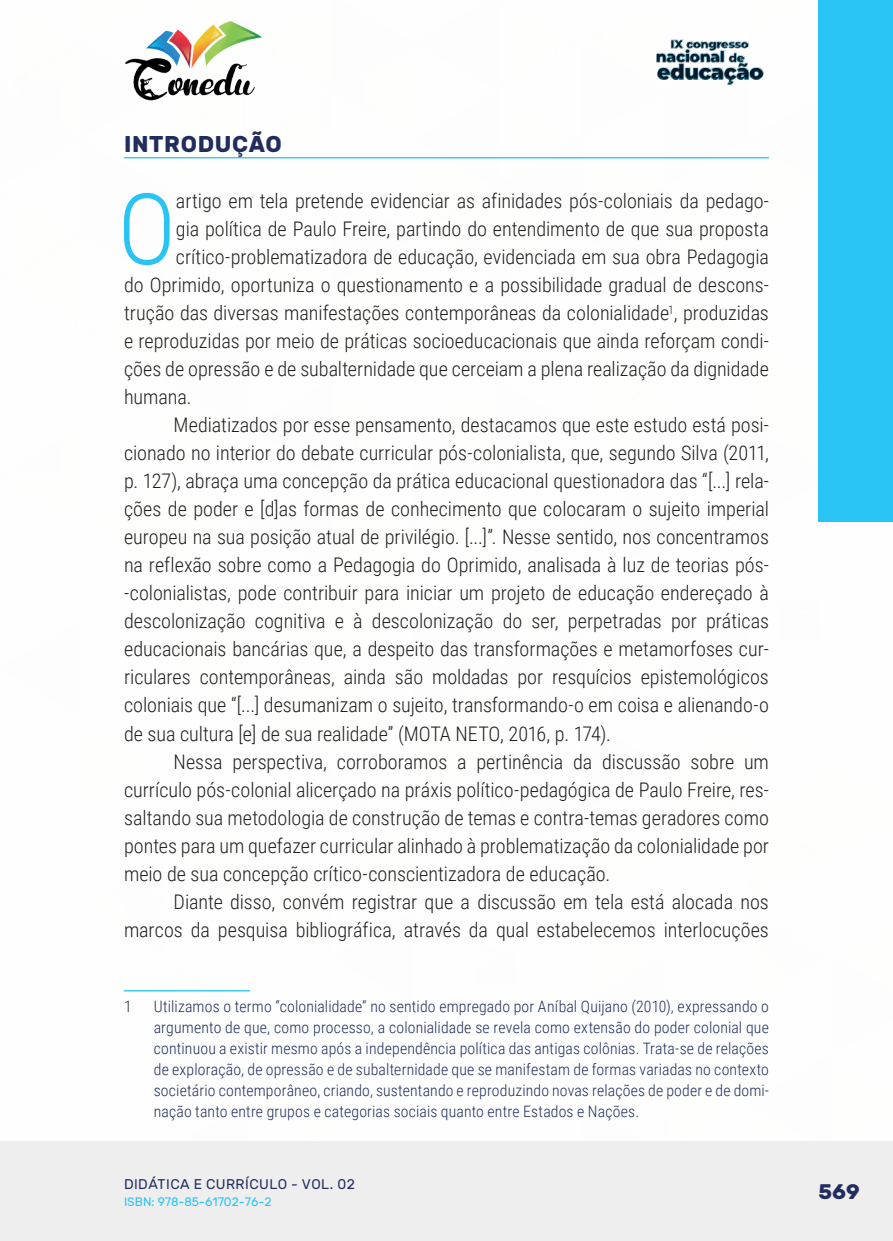
<style>
.page{position:relative;width:893px;height:1241px;background:#fff}
.page>*{position:absolute;margin:0;border:0;box-sizing:border-box;transform-origin:0 0}
._8_CAPITULAR{font:300 98.88px "Roboto Condensed";color:#29c4f3}
._7_INTRODUCAO{font:700 22.75px "Rubik";letter-spacing:.03em;color:#202d5e}
.t1{font:700 21px "Rubik";color:#202d5e}
._9_CORPO{font:300 20.12px/28px "Roboto Condensed";color:#231f20;text-align:justify}
._8_CAPITULAR-2{font:300 20.12px "Roboto Condensed";color:#231f20}
._24_RODAPE{font:300 15.75px/21px "Roboto Condensed";letter-spacing:.01em;color:#202d5e;text-align:justify}
.t2{font:14px "Rubik";letter-spacing:.035em;color:#202d5e}
.t3{font:12.25px "Rubik";color:#29c4f3}
</style>
<div class="page">
<div style="left:0;top:1141px;width:893px;height:99px;background:#eeeeef"></div>
<div style="left:819px;top:0;width:74px;height:521px;background:#29c4f3"></div>
<img style="left:125px;top:20px;width:137px;height:81px">
<img style="left:656px;top:39px;width:108px;height:46px">
<hr style="left:124px;top:157px;width:645px;height:1px;background:#29c4f3">
<hr style="left:124px;top:989px;width:126px;height:2px;background:#29c4f3">
<p class="_7_INTRODUCAO" style="left:124px;top:131px;width:159px">INTRODUÇÃO</p>
<p class="_8_CAPITULAR" style="left:118px;top:160px;width:60px">O</p>
<p class="_8_CAPITULAR-2" style="left:176px;top:187px;width:594px">artigo em tela pretende evidenciar as afinidades pós-coloniais da pedago-</p>
<p class="_8_CAPITULAR-2" style="left:176px;top:215px;width:594px">gia política de Paulo Freire, partindo do entendimento de que sua proposta</p>
<p class="_8_CAPITULAR-2" style="left:176px;top:243px;width:594px">crítico-problematizadora de educação, evidenciada em sua obra Pedagogia</p>
<p class="_8_CAPITULAR-2" style="left:124px;top:271px;width:646px">do Oprimido, oportuniza o questionamento e a possibilidade gradual de descons-</p>
<p class="_8_CAPITULAR-2" style="left:124px;top:299px;width:646px">trução das diversas manifestações contemporâneas da colonialidade<sup>1</sup>, produzidas</p>
<p class="_8_CAPITULAR-2" style="left:124px;top:327px;width:646px">e reproduzidas por meio de práticas socioeducacionais que ainda reforçam condi-</p>
<p class="_8_CAPITULAR-2" style="left:124px;top:355px;width:646px">ções de opressão e de subalternidade que cerceiam a plena realização da dignidade</p>
<p class="_8_CAPITULAR-2" style="left:124px;top:383px;width:69px">humana.</p>
<p class="_9_CORPO" style="left:124px;top:410px;width:646px;text-indent:50px">Mediatizados por esse pensamento, destacamos que este estudo está posi&shy;cionado no interior do debate curricular pós-colonialista, que, segundo Silva (2011, p. 127), abraça uma concepção da prática educacional questionadora das “[...] rela&shy;ções de poder e [d]as formas de conhecimento que colocaram o sujeito imperial europeu na sua posição atual de privilégio. [...]”. Nesse sentido, nos concentramos na reflexão sobre como a Pedagogia do Oprimido, analisada à luz de teorias pós--colonialistas, pode contribuir para iniciar um projeto de educação endereçado à descolonização cognitiva e à descolonização do ser, perpetradas por práticas educacionais bancárias que, a despeito das transformações e metamorfoses cur&shy;riculares contemporâneas, ainda são moldadas por resquícios epistemológicos coloniais que “[...] desumanizam o sujeito, transformando-o em coisa e alienando-o de sua cultura [e] de sua realidade” (MOTA NETO, 2016, p. 174).</p>
<p class="_9_CORPO" style="left:124px;top:746px;width:646px;text-indent:50px">Nessa perspectiva, corroboramos a pertinência da discussão sobre um currículo pós-colonial alicerçado na práxis político-pedagógica de Paulo Freire, res&shy;saltando sua metodologia de construção de temas e contra-temas geradores como pontes para um quefazer curricular alinhado à problematização da colonialidade por meio de sua concepção crítico-conscientizadora de educação.</p>
<p class="_9_CORPO" style="left:124px;top:886px;width:646px;text-align:right">Diante disso, convém registrar que a discussão em tela está alocada nos marcos da pesquisa bibliográfica, através da qual estabelecemos interlocuções</p>
<p class="_24_RODAPE" style="left:124px;top:994px;width:9px">1</p>
<p class="_24_RODAPE" style="left:154px;top:994px;width:617px">Utilizamos o termo “colonialidade” no sentido empregado por Aníbal Quijano (2010), expressando o argumento de que, como processo, a colonialidade se revela como extensão do poder colonial que continuou a existir mesmo após a independência política das antigas colônias. Trata-se de relações de exploração, de opressão e de subalternidade que se manifestam de formas variadas no contexto societário contemporâneo, criando, sustentando e reproduzindo novas relações de poder e de domi&shy;nação tanto entre grupos e categorias sociais quanto entre Estados e Nações.</p>
<p class="t2" style="left:124px;top:1175px;width:232px">DIDÁTICA E CURRÍCULO - VOL. 02</p>
<p class="t3" style="left:124px;top:1194px;width:149px">ISBN: 978-85-61702-76-2</p>
<p class="t1" style="left:819px;top:1179px;width:43px">569</p>
</div>
